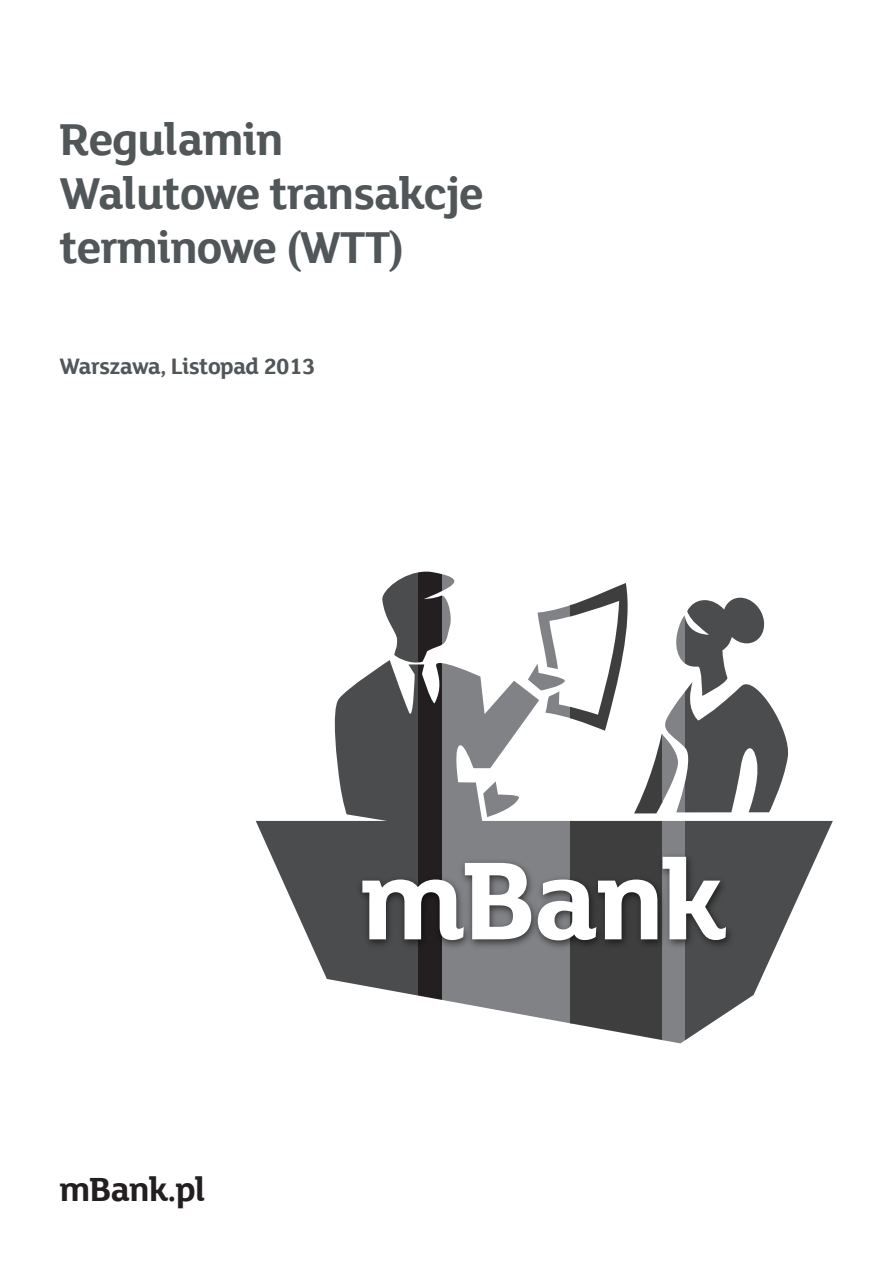
<style>
.page{position:relative;width:893px;height:1263px;background:#fff}
.page>*{position:absolute;margin:0;border:0;box-sizing:border-box;transform-origin:0 0}
.t1{font:700 48px/54px "FS Lola";letter-spacing:-.025em;color:#515659}
.t2{font:700 36px "FS Lola";letter-spacing:-.025em;color:#231f20}
.t3{font:700 24px "FS Lola";letter-spacing:-.025em;color:#515659}
</style>
<div class="page">
<svg style="left:256px;top:572px;width:162px;height:424px"></svg>
<svg style="left:442px;top:574px;width:128px;height:450px"></svg>
<svg style="left:570px;top:583px;width:93px;height:458px"></svg>
<svg style="left:685px;top:597px;width:148px;height:444px"></svg>
<svg style="left:663px;top:615px;width:22px;height:428px;fill:#808285"></svg>
<svg style="left:418px;top:572px;width:24px;height:428px;background:#3a3738"></svg>
<img style="left:354px;top:849px;width:383px;height:104px">
<svg style="left:362px;top:857px;width:364px;height:83px"></svg>
<p class="t1" style="left:60px;top:110px;width:225px">Regulamin</p>
<p class="t1" style="left:60px;top:164px;width:426px">Walutowe transakcje terminowe (WTT)</p>
<p class="t3" style="left:60px;top:350px;width:257px">Warszawa, Listopad 2013</p>
<p class="t2" style="left:60px;top:1165px;width:148px">mBank.pl</p>
</div>
